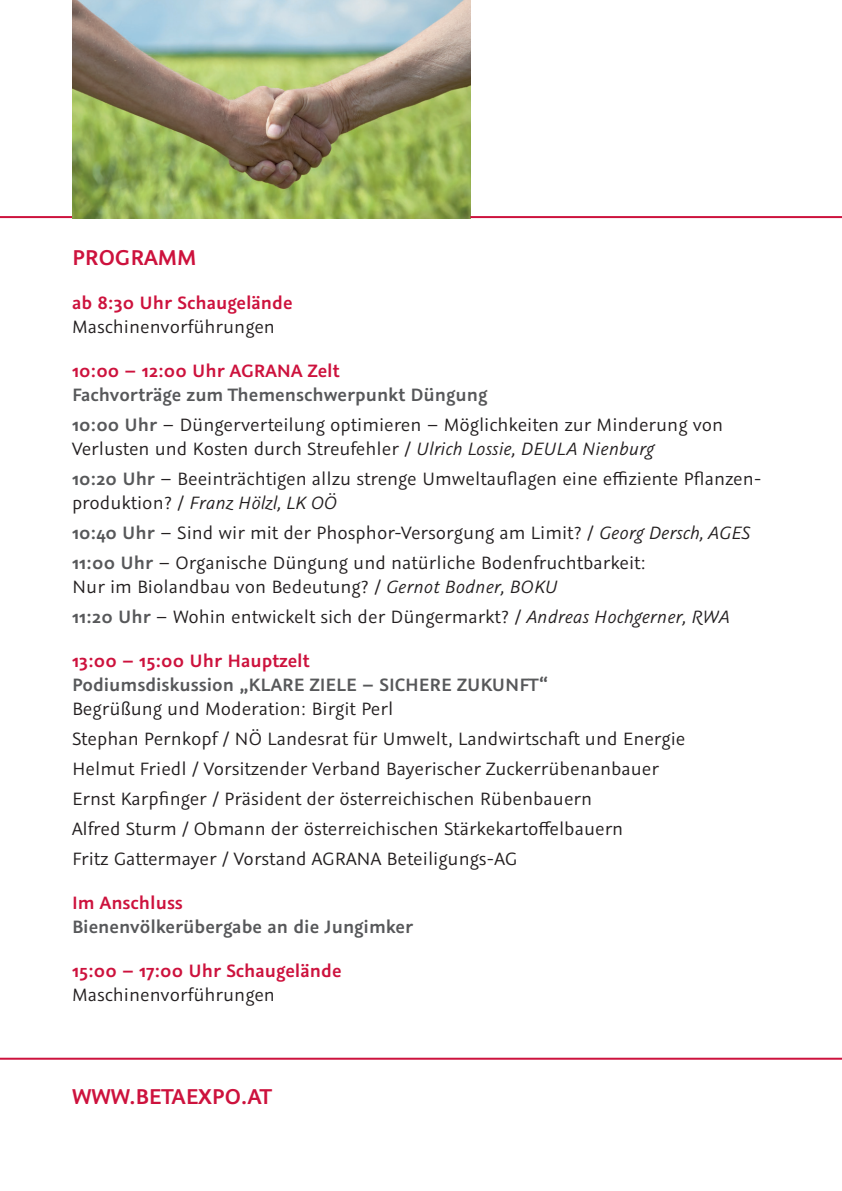
<style>
.page{position:relative;width:842px;height:1191px;background:#fff}
.page>*{position:absolute;margin:0;border:0;box-sizing:border-box;transform-origin:0 0}
.t1{font:600 24px "Graublau Sans";color:#cd123d}
.t2{font:20px/24px "Graublau Sans";color:#231f20}
.t3{font:600 20px "Graublau Sans";color:#57585a}
.t4{font:600 20px "Graublau Sans";color:#cd123d}
.s1{font-weight:600;color:#57585a}
.s2{font-style:italic}
</style>
<div class="page">
<img style="left:72px;top:0;width:398px;height:218px">
<hr style="left:0;top:1057px;width:842px;height:2px;background:#cd123d">
<hr style="left:0;top:216px;width:72px;height:2px;background:#cd123d">
<hr style="left:470px;top:216px;width:372px;height:2px;background:#cd123d">
<p class="t1" style="left:72px;top:242px;width:126px">PROGRAMM</p>
<p class="t4" style="left:72px;top:290px;width:222px">ab 8:30 Uhr Schaugelände</p>
<p class="t2" style="left:72px;top:314px;width:204px">Maschinenvorführungen</p>
<p class="t4" style="left:72px;top:358px;width:269px">10:00 – 12:00 Uhr AGRANA Zelt</p>
<p class="t3" style="left:72px;top:382px;width:417px">Fachvorträge zum Themenschwerpunkt Düngung</p>
<p class="t2" style="left:72px;top:412px;width:653px"><span class="s1">10:00 Uhr</span> – Düngerverteilung optimieren – Möglichkeiten zur Minderung von</p>
<p class="t2" style="left:72px;top:436px;width:583px">Verlusten und Kosten durch Streufehler / <span class="s2">Ulrich Lossie, DEULA Nienburg</span></p>
<p class="t2" style="left:72px;top:466px;width:691px"><span class="s1">10:20 Uhr</span> – Beeinträchtigen allzu strenge Umweltauflagen eine effiziente Pflanzen&shy;produktion? / <span class="s2">Franz Hölzl, LK OÖ</span></p>
<p class="t2" style="left:72px;top:520px;width:680px"><span class="s1">10:40 Uhr</span> – Sind wir mit der Phosphor-Versorgung am Limit? / <span class="s2">Georg Dersch, AGES</span></p>
<p class="t2" style="left:72px;top:550px;width:575px"><span class="s1">11:00 Uhr</span> – Organische Düngung und natürliche Bodenfruchtbarkeit:</p>
<p class="t2" style="left:72px;top:574px;width:487px">Nur im Biolandbau von Bedeutung? / <span class="s2">Gernot Bodner, BOKU</span></p>
<p class="t2" style="left:72px;top:604px;width:659px"><span class="s1">11:20 Uhr</span> – Wohin entwickelt sich der Düngermarkt? / <span class="s2">Andreas Hochgerner, RWA</span></p>
<p class="t4" style="left:72px;top:648px;width:239px">13:00 – 15:00 Uhr Hauptzelt</p>
<p class="t3" style="left:72px;top:672px;width:477px">Podiumsdiskussion „KLARE ZIELE – SICHERE ZUKUNFT“</p>
<p class="t2" style="left:72px;top:696px;width:323px">Begrüßung und Moderation: Birgit Perl</p>
<p class="t2" style="left:72px;top:726px;width:615px">Stephan Pernkopf / NÖ Landesrat für Umwelt, Landwirtschaft und Energie</p>
<p class="t2" style="left:72px;top:756px;width:589px">Helmut Friedl / Vorsitzender Verband Bayerischer Zuckerrübenanbauer</p>
<p class="t2" style="left:72px;top:786px;width:522px">Ernst Karpfinger / Präsident der österreichischen Rübenbauern</p>
<p class="t2" style="left:72px;top:816px;width:553px">Alfred Sturm / Obmann der österreichischen Stärkekartoffelbauern</p>
<p class="t2" style="left:72px;top:846px;width:447px">Fritz Gattermayer / Vorstand AGRANA Beteiligungs-AG</p>
<p class="t4" style="left:72px;top:890px;width:112px">Im Anschluss</p>
<p class="t3" style="left:72px;top:914px;width:343px">Bienenvölkerübergabe an die Jungimker</p>
<p class="t4" style="left:72px;top:958px;width:271px">15:00 – 17:00 Uhr Schaugelände</p>
<p class="t2" style="left:72px;top:982px;width:204px">Maschinenvorführungen</p>
<p class="t1" style="left:72px;top:1082px;width:201px">WWW.BETAEXPO.AT</p>
</div>
